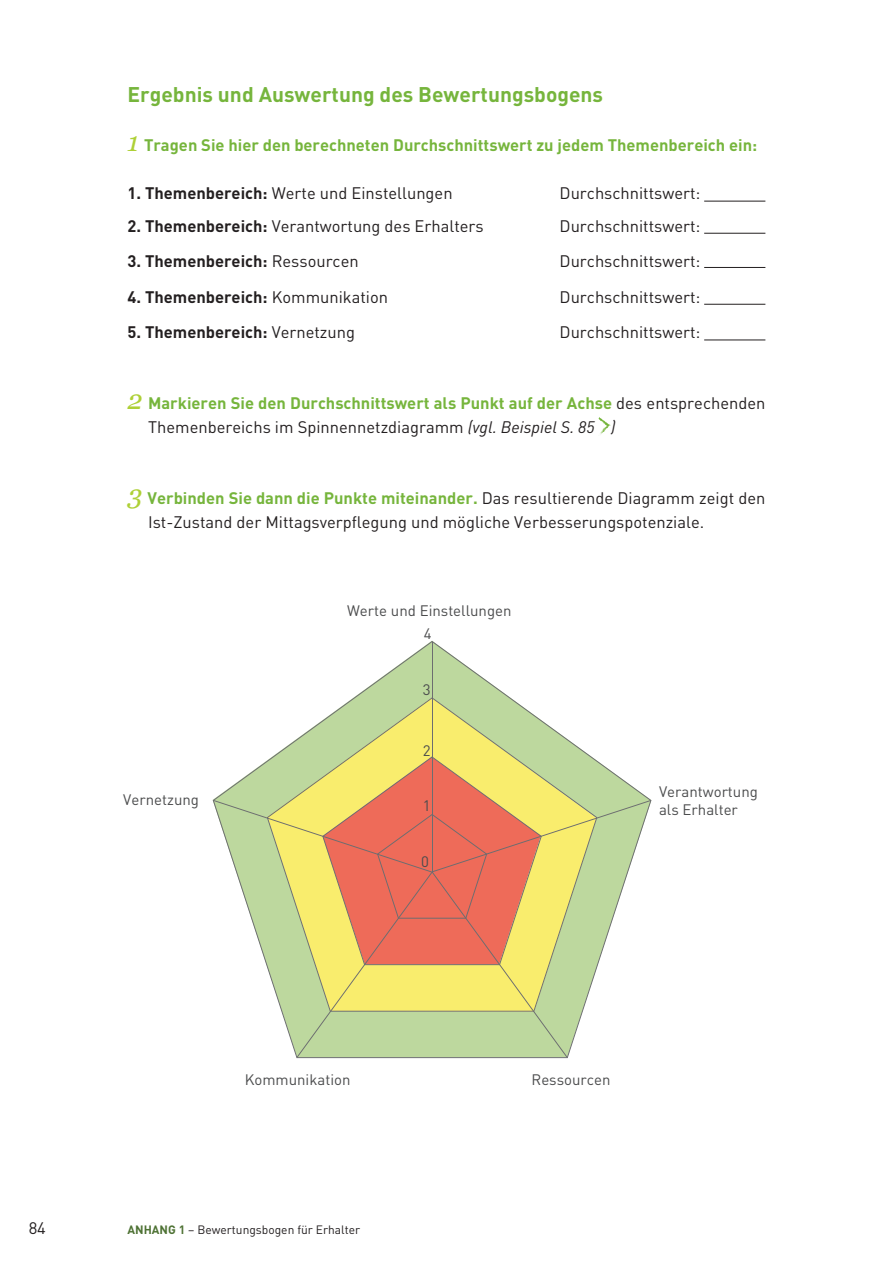
<style>
.page{position:relative;width:893px;height:1263px;background:#fff}
.page>*{position:absolute;margin:0;border:0;box-sizing:border-box;transform-origin:0 0}
.t1{font:700 21px "DIN";color:#76b53c}
.t2{font:16.5px/24px "DIN";color:#231f20}
.t3{font:700 16.5px "DIN";color:#231f20}
.t4{font:700 16.5px "DIN";color:#76b53c}
.t5{font:15px/18px "DIN";color:#4b4c4d}
.t6{font:12px "DIN";color:#231f20}
.s1{font-family:"Georgia";font-weight:400;font-style:italic;font-size:27px;color:#aed036}
.s2{font-weight:700}
.s3{font-weight:400}
.s4{font-family:"Georgia";font-style:italic;font-size:27px;color:#aed036}
.s5{font-weight:700;color:#76b53c}
.s6{font-style:italic}
.s7{font-weight:700;color:#4e7234}
</style>
<div class="page">
<svg style="left:598px;top:417px;width:13px;height:18px"></svg>
<hr style="left:704px;top:201px;width:61px;height:1px;background:#231f20">
<hr style="left:704px;top:233px;width:61px;height:1px;background:#231f20">
<hr style="left:704px;top:267px;width:61px;height:1px;background:#231f20">
<hr style="left:704px;top:304px;width:61px;height:1px;background:#231f20">
<hr style="left:704px;top:340px;width:61px;height:1px;background:#231f20">
<svg style="left:213px;top:641px;width:438px;height:159px"></svg>
<svg style="left:267px;top:697px;width:330px;height:103px;fill:#bdd89e"></svg>
<svg style="left:322px;top:756px;width:220px;height:44px;background:#efc76b"></svg>
<hr style="left:432px;top:642px;width:1px;height:230px;background:#6c6d70">
<svg style="left:213px;top:800px;width:438px;height:258px"></svg>
<p class="t1" style="left:128px;top:81px;width:477px">Ergebnis und Auswertung des Bewertungsbogens</p>
<p class="t4" style="left:128px;top:135px;width:631px"><span class="s1">1</span> Tragen Sie hier den berechneten Durchschnittswert zu jedem Themenbereich ein:</p>
<p class="t2" style="left:128px;top:181px;width:327px"><span class="s2">1. Themenbereich:</span> Werte und Einstellungen</p>
<p class="t2" style="left:560px;top:181px;width:142px">Durchschnittswert:</p>
<p class="t2" style="left:128px;top:214px;width:358px"><span class="s2">2. Themenbereich:</span> Verantwortung des Erhalters</p>
<p class="t2" style="left:560px;top:214px;width:142px">Durchschnittswert:</p>
<p class="t3" style="left:128px;top:251px;width:233px">3. Themenbereich: <span class="s3">Ressourcen</span></p>
<p class="t2" style="left:560px;top:249px;width:142px">Durchschnittswert:</p>
<p class="t3" style="left:128px;top:286px;width:262px">4. Themenbereich: <span class="s3">Kommunikation</span></p>
<p class="t2" style="left:560px;top:285px;width:142px">Durchschnittswert:</p>
<p class="t3" style="left:128px;top:322px;width:229px">5. Themenbereich: <span class="s3">Vernetzung</span></p>
<p class="t2" style="left:560px;top:320px;width:142px">Durchschnittswert:</p>
<p class="t2" style="left:148px;top:391px;width:619px;text-indent:-21px"><span class="s4">2</span> <span class="s5">Markieren Sie den Durchschnittswert als Punkt auf der Achse</span> des entsprechenden<br>Themenbereichs im Spinnennetzdiagramm <span class="s6">(vgl. Beispiel S. 85 )</span></p>
<p class="t2" style="left:148px;top:486px;width:619px;text-indent:-21px"><span class="s4">3</span> <span class="s5">Verbinden Sie dann die Punkte miteinander.</span> Das resultierende Diagramm zeigt den<br>Ist-Zustand der Mittagsverpflegung und mögliche Verbesserungspotenziale.</p>
<p class="t5" style="left:347px;top:601px;width:166px">Werte und Einstellungen</p>
<p class="t5" style="left:424px;top:625px;width:9px">4</p>
<p class="t5" style="left:423px;top:680px;width:9px">3</p>
<p class="t5" style="left:123px;top:791px;width:77px">Vernetzung</p>
<p class="t5" style="left:423px;top:741px;width:9px">2</p>
<p class="t5" style="left:423px;top:797px;width:9px">1</p>
<p class="t5" style="left:421px;top:852px;width:9px">0</p>
<p class="t5" style="left:659px;top:782px;width:100px">Verantwortung als Erhalter</p>
<p class="t2" style="left:29px;top:1216px;width:19px">84</p>
<p class="t5" style="left:245px;top:1070px;width:107px">Kommunikation</p>
<p class="t5" style="left:531px;top:1070px;width:81px">Ressourcen</p>
<p class="t6" style="left:128px;top:1222px;width:234px"><span class="s7">ANHANG 1</span> – Bewertungsbogen für Erhalter</p>
</div>
